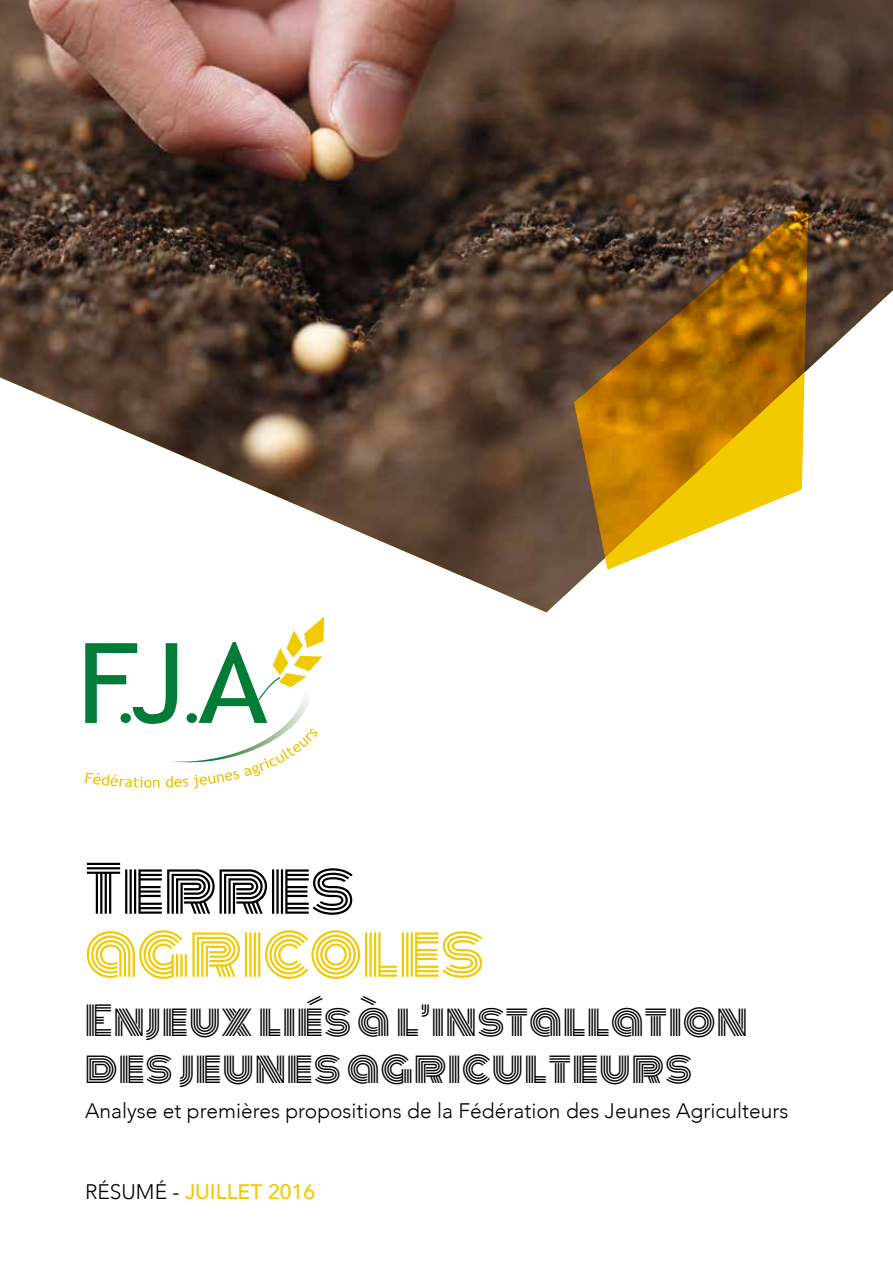
<style>
.page{position:relative;width:893px;height:1263px;background:#fff}
.page>*{position:absolute;margin:0;border:0;box-sizing:border-box;transform-origin:0 0}
.t1{font:63px "Monoton";color:#f1ca00}
.t2{font:63px "Monoton";color:#000}
.t3{font:39px/46.8px "Monoton";letter-spacing:.03em;color:#000}
.t4{font:300 21px "Avenir";color:#000}
.t5{font:500 21px "Avenir";color:#f1ca00}
.s1{font-weight:300;color:#000}
</style>
<div class="page">
<img style="left:0;top:0;width:893px;height:612px">
<svg style="left:85px;top:617px;width:239px;height:172px"></svg>
<svg style="left:574px;top:201px;width:235px;height:369px;background:#a77d2a"></svg>
<h1 class="t2" style="left:85px;top:841px;width:271px">Terres</h1>
<h1 class="t1" style="left:85px;top:904px;width:400px">agricoles</h1>
<h2 class="t3" style="left:85px;top:998px;width:664px">Enjeux liés à l’installation des jeunes agriculteurs</h2>
<p class="t4" style="left:85px;top:1098px;width:705px">Analyse et premières propositions de la Fédération des Jeunes Agriculteurs</p>
<p class="t5" style="left:85px;top:1174px;width:231px"><span class="s1">RÉSUMÉ -</span> JUILLET 2016</p>
</div>
